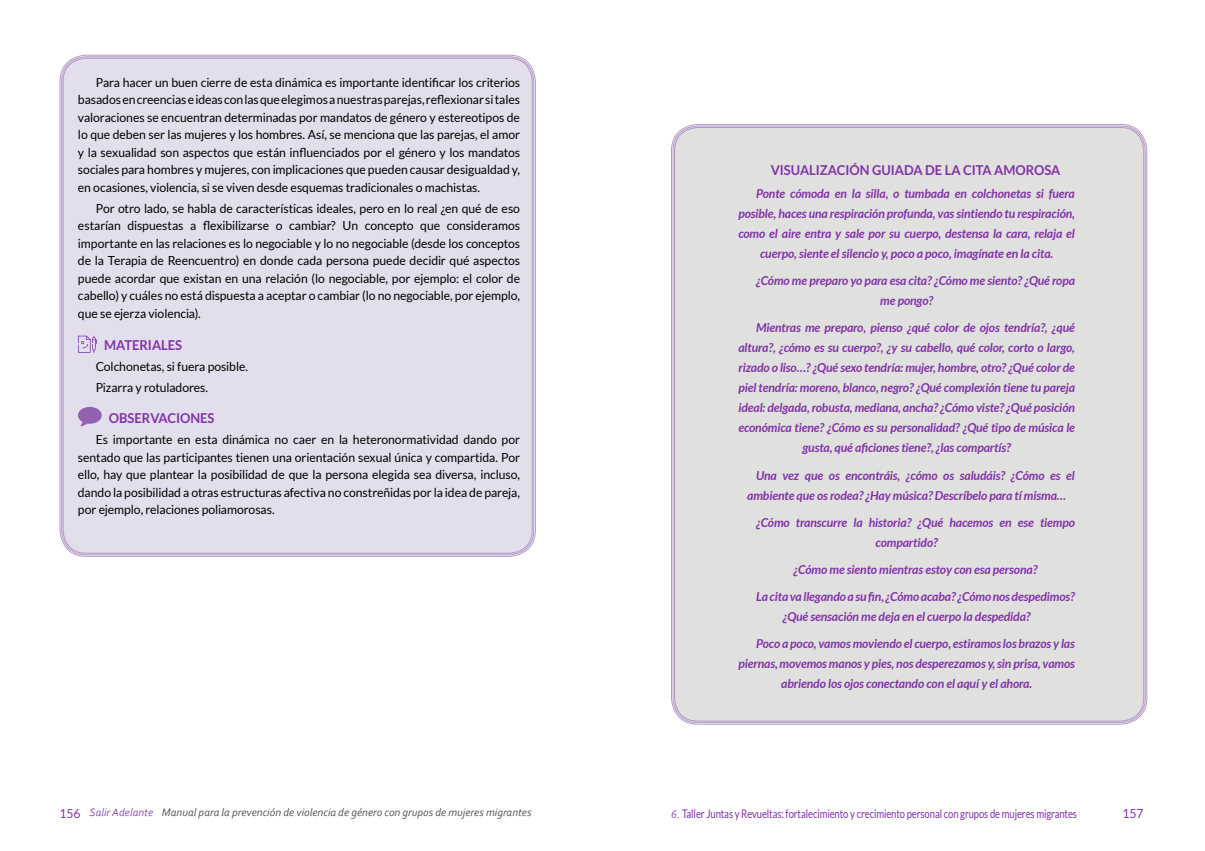
<style>
.page{position:relative;width:1205px;height:851px;background:#fff}
.page>*{position:absolute;margin:0;border:0;box-sizing:border-box;transform-origin:0 0}
.t1{font:700 13.62px "Lato";color:#8132a7;scale:.95 1}
.t2{font:12.5px/17.5px "Lato";letter-spacing:-.005em;color:#000;text-align:justify}
.t3{font:12.5px "Lato";color:#8132a7}
.t4{font:italic 700 12.38px/20px "Lato";letter-spacing:-.01em;color:#8132a7}
.t5{font:11.88px "Lato";letter-spacing:-.01em;color:#8132a7;scale:.8 1}
.t6{font:italic 11.25px "Corbel";color:#575756}
.s1{font-family:"Lato";font-style:normal;font-size:12.5px;color:#8132a7}
.s2{color:#8d55ae}
.s3{font-family:"Corbel";font-style:italic;font-size:11.25px;color:#8d55ae}
</style>
<div class="page">
<div style="left:61px;top:56px;width:473px;height:499px;background:#e3deeb"></div>
<div style="left:672px;top:125px;width:474px;height:598px;background:#e0e0df"></div>
<svg style="left:78px;top:335px;width:19px;height:18px"></svg>
<svg style="left:78px;top:407px;width:24px;height:19px"></svg>
<p class="t2" style="left:78px;top:73px;width:444px;text-indent:18px">Para hacer un buen cierre de esta dinámica es importante identificar los criterios basados en creencias e ideas con las que elegimos a nuestras parejas, reflexionar si tales valoraciones se encuentran determinadas por mandatos de género y estereotipos de lo que deben ser las mujeres y los hombres. Así, se menciona que las parejas, el amor y la sexualidad son aspectos que están influenciados por el género y los mandatos sociales para hombres y mujeres, con implicaciones que pueden causar desigualdad y, en ocasiones, violencia, si se viven desde esquemas tradicionales o machistas.</p>
<p class="t2" style="left:78px;top:199px;width:444px;text-indent:18px">Por otro lado, se habla de características ideales, pero en lo real ¿en qué de eso estarían dispuestas a flexibilizarse o cambiar? Un concepto que consideramos importante en las relaciones es lo negociable y lo no negociable (desde los conceptos de la Terapia de Reencuentro) en donde cada persona puede decidir qué aspectos puede acordar que existan en una relación (lo negociable, por ejemplo: el color de cabello) y cuáles no está dispuesta a aceptar o cambiar (lo no negociable, por ejemplo, que se ejerza violencia).</p>
<p class="t1" style="left:104px;top:337px;width:84px">MATERIALES</p>
<p class="t2" style="left:96px;top:355px;width:154px;line-height:21px">Colchonetas, si fuera posible.<br>Pizarra y rotuladores.</p>
<p class="t1" style="left:109px;top:410px;width:113px">OBSERVACIONES</p>
<p class="t2" style="left:78px;top:431px;width:444px;text-indent:18px">Es importante en esta dinámica no caer en la heteronormatividad dando por sentado que las participantes tienen una orientación sexual única y compartida. Por ello, hay que plantear la posibilidad de que la persona elegida sea diversa, incluso, dando la posibilidad a otras estructuras afectiva no constreñidas por la idea de pareja, por ejemplo, relaciones poliamorosas.</p>
<p class="t1" style="left:771px;top:162px;width:306px">VISUALIZACIÓN GUIADA DE LA CITA AMOROSA</p>
<p class="t4" style="left:756px;top:184px;width:320px">Ponte cómoda en la silla, o tumbada en colchonetas si fuera</p>
<p class="t4" style="left:738px;top:204px;width:338px">posible, haces una respiración profunda, vas sintiendo tu respiración,</p>
<p class="t4" style="left:738px;top:224px;width:338px">como el aire entra y sale por su cuerpo, destensa la cara, relaja el</p>
<p class="t4" style="left:760px;top:244px;width:295px">cuerpo, siente el silencio y, poco a poco, imagínate en la cita.</p>
<p class="t4" style="left:880px;top:271px;width:196px;text-indent:-124px">¿Cómo me preparo yo para esa cita? ¿Cómo me siento? ¿Qué ropa me pongo?</p>
<p class="t4" style="left:756px;top:318px;width:320px">Mientras me preparo, pienso ¿qué color de ojos tendría?, ¿qué</p>
<p class="t4" style="left:738px;top:338px;width:338px">altura?, ¿cómo es su cuerpo?, ¿y su cabello, qué color, corto o largo,</p>
<p class="t4" style="left:738px;top:358px;width:338px">rizado o liso…? ¿Qué sexo tendría: mujer, hombre, otro? ¿Qué color de</p>
<p class="t4" style="left:738px;top:378px;width:338px">piel tendría: moreno, blanco, negro? ¿Qué complexión tiene tu pareja</p>
<p class="t4" style="left:738px;top:398px;width:338px">ideal: delgada, robusta, mediana, ancha? ¿Cómo viste? ¿Qué posición</p>
<p class="t4" style="left:738px;top:418px;width:338px">económica tiene? ¿Cómo es su personalidad? ¿Qué tipo de música le</p>
<p class="t4" style="left:802px;top:438px;width:210px">gusta, qué aficiones tiene?, ¿las compartís?</p>
<p class="t4" style="left:747px;top:465px;width:329px;text-indent:9px">Una vez que os encontráis, ¿cómo os saludáis? ¿Cómo es el ambiente que os rodea? ¿Hay música? Descríbelo para tí misma…</p>
<p class="t4" style="left:875px;top:512px;width:201px;text-indent:-120px">¿Cómo transcurre la historia? ¿Qué hacemos en ese tiempo compartido?</p>
<p class="t4" style="left:756px;top:556px;width:320px;line-height:27.1px;text-align:center">¿Cómo me siento mientras estoy con esa persona?<br>La cita va llegando a su fin, ¿Cómo acaba? ¿Cómo nos despedimos?</p>
<p class="t4" style="left:756px;top:603px;width:320px;line-height:27.1px;text-indent:27px">¿Qué sensación me deja en el cuerpo la despedida?<br>Poco a poco, vamos moviendo el cuerpo, estiramos los brazos y las</p>
<p class="t4" style="left:738px;top:653px;width:338px;text-align:center">piernas, movemos manos y pies, nos desperezamos y, sin prisa, vamos abriendo los ojos conectando con el aquí y el ahora.</p>
<p class="t6" style="left:59px;top:805px;width:474px"><span class="s1">156</span> <span class="s2">Salir Adelante</span> Manual para la prevención de violencia de género con grupos de mujeres migrantes</p>
<p class="t5" style="left:671px;top:806px;width:509px"><span class="s3">6.</span> Taller Juntas y Revueltas: fortalecimiento y crecimiento personal con grupos de mujeres migrantes</p>
<p class="t3" style="left:1122px;top:806px;width:22px">157</p>
</div>
